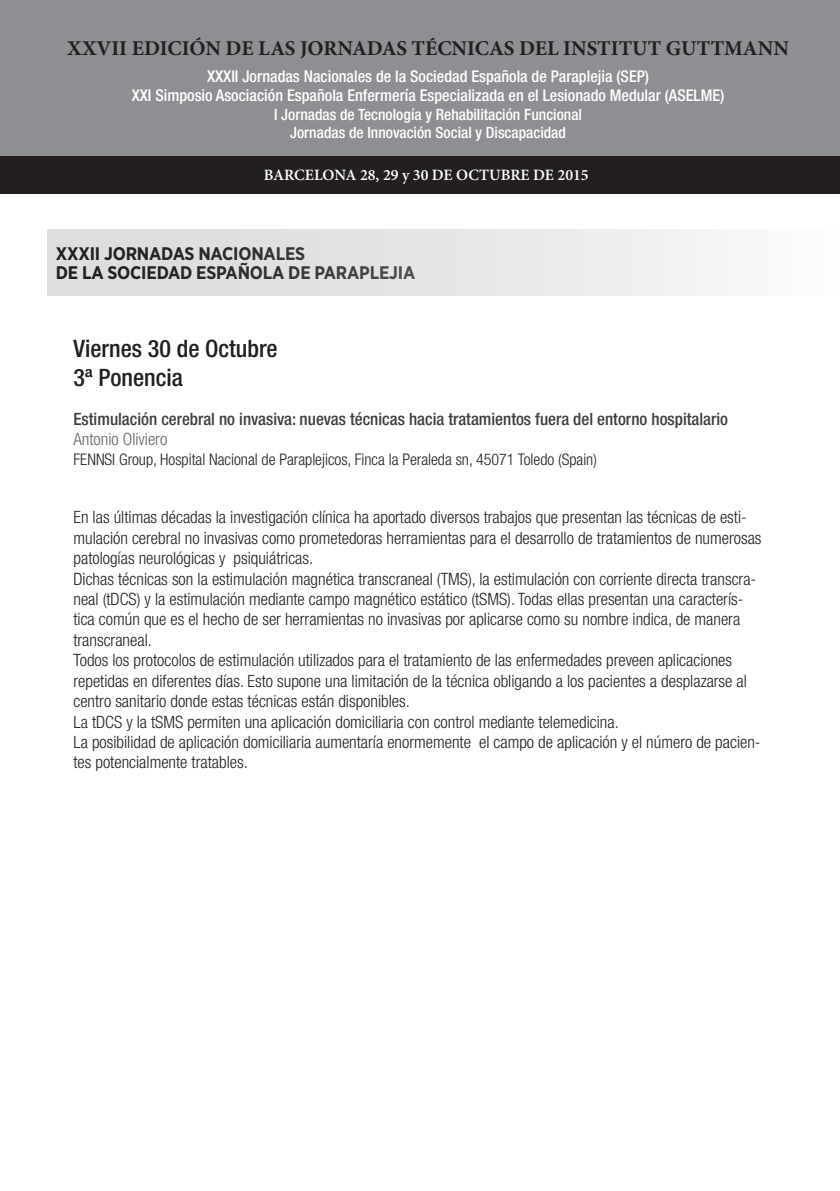
<style>
.page{position:relative;width:840px;height:1191px;background:#fff}
.page>*{position:absolute;margin:0;border:0;box-sizing:border-box;transform-origin:0 0}
.t1{font:500 condensed 24px/28.8px "Helvetica Neue LT Com";color:#231f20}
.t2{font:700 21px "Minion Pro";color:#231f20}
.t3{font:700 18.2px/19.6px "Gotham Narrow";letter-spacing:-.01em;color:#231f20}
.t4{font:300 condensed 17px/20.4px "Helvetica Neue LT Com";color:#231f20}
.t5{font:500 condensed 17px "Helvetica Neue LT Com";color:#3e3e3f}
.t6{font:300 condensed 17px "Helvetica Neue LT Com";color:#636366}
.t7{font:500 condensed 16.2px/19.4px "Helvetica Neue LT Com";color:#fff;text-align:center}
.t8{font:300 condensed 16px "Helvetica Neue LT Com";color:#231f20}
.t9{font:600 15.8px "Minion Pro";color:#fff}
.t10{font:500 condensed 15.6px/18.6px "Helvetica Neue LT Com";color:#fff;text-align:center}
</style>
<div class="page">
<div style="left:0;top:0;width:839px;height:176px;background:#8d8f92"></div>
<div style="left:0;top:156px;width:839px;height:37px;background:#231f20"></div>
<div style="left:47px;top:229px;width:792px;height:66px;background:linear-gradient(to right,#d7d8db,#f9f9f9)"></div>
<p class="t2" style="left:67px;top:34px;width:722px">XXVII EDICIÓN DE LAS JORNADAS TÉCNICAS DEL INSTITUT GUTTMANN</p>
<p class="t7" style="left:132px;top:68px;width:594px">XXXII Jornadas Nacionales de la Sociedad Española de Paraplejia (SEP)<br>XXI Simposio Asociación Española Enfermería Especializada en el Lesionado Medular (ASELME)</p>
<p class="t10" style="left:274px;top:107px;width:309px">I Jornadas de Tecnología y Rehabilitación Funcional<br>Jornadas de Innovación Social y Discapacidad</p>
<p class="t9" style="left:264px;top:164px;width:326px">BARCELONA 28, 29 y 30 DE OCTUBRE DE 2015</p>
<p class="t3" style="left:56px;top:243px;width:361px">XXXII JORNADAS NACIONALES<br>DE LA SOCIEDAD ESPAÑOLA DE PARAPLEJIA</p>
<h1 class="t1" style="left:73px;top:337px;width:205px">Viernes 30 de Octubre<br>3ª Ponencia</h1>
<p class="t5" style="left:73px;top:413px;width:655px">Estimulación cerebral no invasiva: nuevas técnicas hacia tratamientos fuera del entorno hospitalario</p>
<p class="t6" style="left:73px;top:433px;width:95px">Antonio Oliviero</p>
<p class="t8" style="left:73px;top:453px;width:524px">FENNSI Group, Hospital Nacional de Paraplejicos, Finca la Peraleda sn, 45071 Toledo (Spain)</p>
<p class="t4" style="left:73px;top:509px;width:689px">En las últimas décadas la investigación clínica ha aportado diversos trabajos que presentan las técnicas de esti&shy;mulación cerebral no invasivas como prometedoras herramientas para el desarrollo de tratamientos de numerosas patologías neurológicas y psiquiátricas.<br>Dichas técnicas son la estimulación magnética transcraneal (TMS), la estimulación con corriente directa transcra&shy;neal (tDCS) y la estimulación mediante campo magnético estático (tSMS). Todas ellas presentan una caracterís&shy;tica común que es el hecho de ser herramientas no invasivas por aplicarse como su nombre indica, de manera transcraneal.<br>Todos los protocolos de estimulación utilizados para el tratamiento de las enfermedades preveen aplicaciones repetidas en diferentes días. Esto supone una limitación de la técnica obligando a los pacientes a desplazarse al centro sanitario donde estas técnicas están disponibles.<br>La tDCS y la tSMS permiten una aplicación domiciliaria con control mediante telemedicina.<br>La posibilidad de aplicación domiciliaria aumentaría enormemente el campo de aplicación y el número de pacien&shy;tes potencialmente tratables.</p>
</div>
